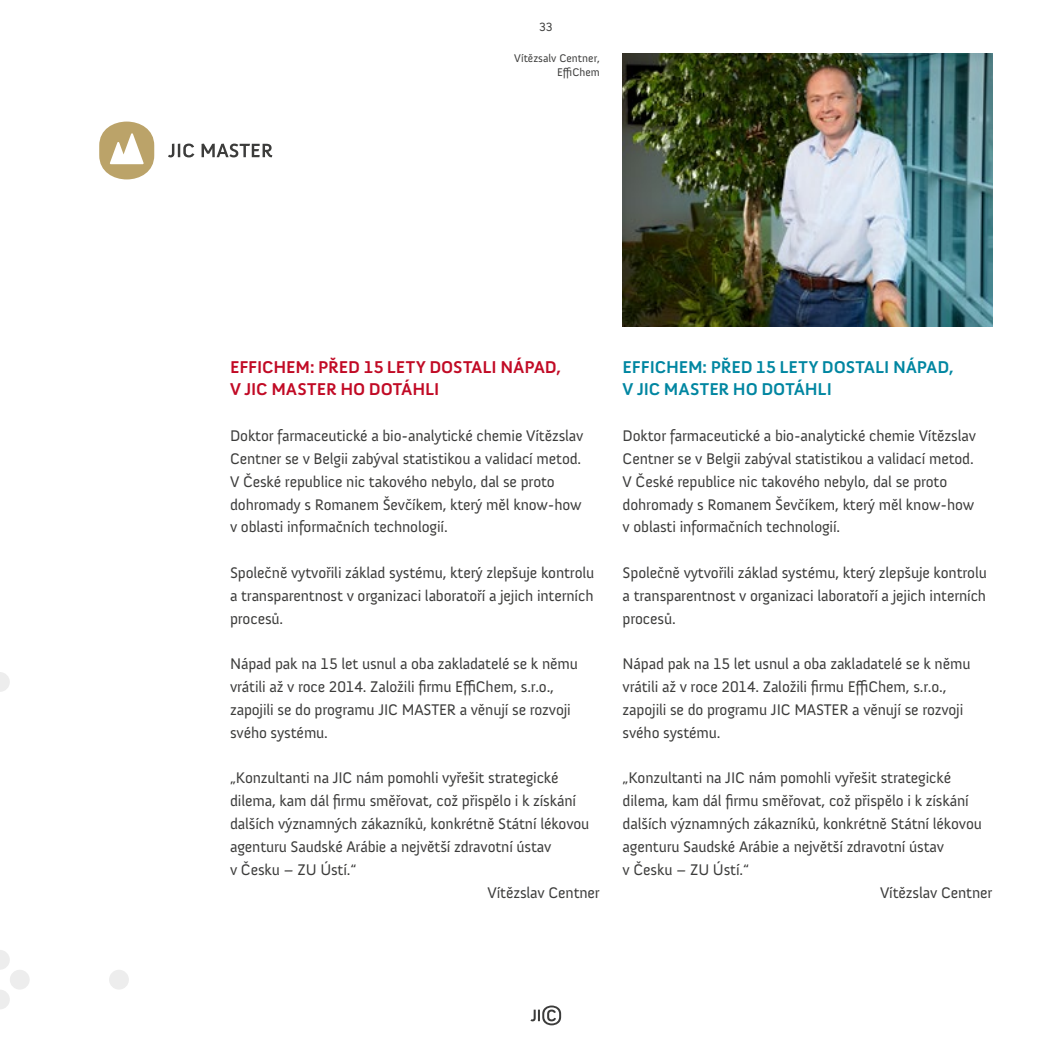
<style>
.page{position:relative;width:1042px;height:1042px;background:#fff}
.page>*{position:absolute;margin:0;border:0;box-sizing:border-box;transform-origin:0 0}
.t1{font:700 17.5px/22.8px "Anivers";letter-spacing:-.005em;color:#c10a25}
.t2{font:700 17.5px/22.8px "Anivers";letter-spacing:-.005em;color:#0086a1}
.t3{font:15.75px/22.8px "Anivers";letter-spacing:-.01em;color:#3c3c3b}
.t4{font:12.25px "Anivers";color:#3c3c3b}
.Popis_Obrazku{font:11.38px/14px "Anivers";color:#3c3c3b;text-align:right}
</style>
<div class="page">
<svg style="left:0;top:672px;width:129px;height:337px"></svg>
<svg style="left:168px;top:144px;width:26px;height:13px"></svg>
<svg style="left:202px;top:144px;width:70px;height:13px"></svg>
<svg style="left:99px;top:122px;width:55px;height:57px"></svg>
<img style="left:622px;top:53px;width:370px;height:274px">
<svg style="left:530px;top:1005px;width:31px;height:20px"></svg>
<p class="t4" style="left:539px;top:20px;width:15px">33</p>
<p class="Popis_Obrazku" style="left:514px;top:51px;width:87px">Vítězsalv Centner,<br>EffiChem</p>
<h3 class="t1" style="left:230px;top:356px;width:333px">EFFICHEM: PŘED 15 LETY DOSTALI NÁPAD,<br>V JIC MASTER HO DOTÁHLI</h3>
<p class="t3" style="left:230px;top:425px;width:355px">Doktor farmaceutické a bio-analytické chemie Vítězslav Centner se v Belgii zabýval statistikou a validací metod.<br>V České republice nic takového nebylo, dal se proto dohromady s Romanem Ševčíkem, který měl know-how v oblasti informačních technologií.</p>
<p class="t3" style="left:230px;top:561px;width:366px;text-align:justify">Společně vytvořili základ systému, který zlepšuje kontrolu a transparentnost v organizaci laboratoří a jejich interních procesů.</p>
<p class="t3" style="left:230px;top:653px;width:349px">Nápad pak na 15 let usnul a oba zakladatelé se k němu vrátili až v roce 2014. Založili firmu EffiChem, s.r.o., zapojili se do programu JIC MASTER a věnují se rozvoji svého systému.</p>
<p class="t3" style="left:230px;top:767px;width:330px">„Konzultanti na JIC nám pomohli vyřešit strategické</p>
<p class="t3" style="left:230px;top:790px;width:348px">dilema, kam dál firmu směřovat, což přispělo i k získání</p>
<p class="t3" style="left:230px;top:812px;width:361px">dalších významných zákazníků, konkrétně Státní lékovou</p>
<p class="t3" style="left:230px;top:835px;width:323px">agenturu Saudské Arábie a největší zdravotní ústav</p>
<p class="t3" style="left:230px;top:858px;width:128px">v Česku – ZU Ústí.“</p>
<p class="t3" style="left:487px;top:881px;width:114px">Vítězslav Centner</p>
<h3 class="t2" style="left:622px;top:356px;width:333px">EFFICHEM: PŘED 15 LETY DOSTALI NÁPAD,<br>V JIC MASTER HO DOTÁHLI</h3>
<p class="t3" style="left:622px;top:425px;width:355px">Doktor farmaceutické a bio-analytické chemie Vítězslav Centner se v Belgii zabýval statistikou a validací metod.<br>V České republice nic takového nebylo, dal se proto dohromady s Romanem Ševčíkem, který měl know-how v oblasti informačních technologií.</p>
<p class="t3" style="left:622px;top:561px;width:366px;text-align:justify">Společně vytvořili základ systému, který zlepšuje kontrolu a transparentnost v organizaci laboratoří a jejich interních procesů.</p>
<p class="t3" style="left:622px;top:653px;width:349px">Nápad pak na 15 let usnul a oba zakladatelé se k němu vrátili až v roce 2014. Založili firmu EffiChem, s.r.o., zapojili se do programu JIC MASTER a věnují se rozvoji svého systému.</p>
<p class="t3" style="left:622px;top:767px;width:330px">„Konzultanti na JIC nám pomohli vyřešit strategické</p>
<p class="t3" style="left:622px;top:790px;width:348px">dilema, kam dál firmu směřovat, což přispělo i k získání</p>
<p class="t3" style="left:622px;top:812px;width:361px">dalších významných zákazníků, konkrétně Státní lékovou</p>
<p class="t3" style="left:622px;top:835px;width:323px">agenturu Saudské Arábie a největší zdravotní ústav</p>
<p class="t3" style="left:622px;top:858px;width:128px">v Česku – ZU Ústí.“</p>
<p class="t3" style="left:880px;top:881px;width:114px">Vítězslav Centner</p>
</div>
